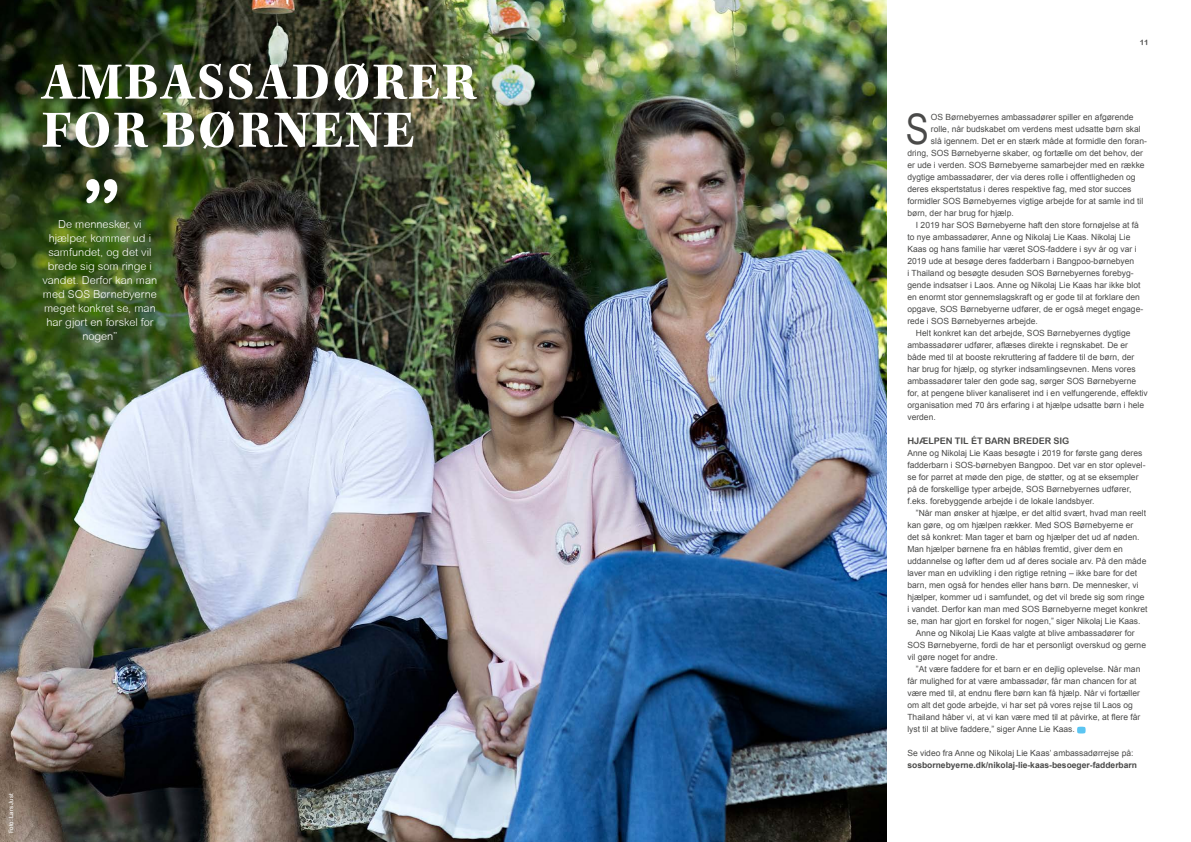
<style>
.page{position:relative;width:1191px;height:842px;background:#fff}
.page>*{position:absolute;margin:0;border:0;box-sizing:border-box;transform-origin:0 0}
.t1{font:82.5px "Arial Rounded MT Bold";color:#fff}
.t2{font:700 53.7px/48.1px "Kepler Std";letter-spacing:.035em;color:#fff}
.t3{font:42px "Arial Narrow";color:#4a4a49}
.t4{font:300 11px/14px "Arial Rounded MT";color:#fff;text-align:center}
.t5{font:9px "Arial Rounded MT Bold";color:#4a4a49}
.t6{font:8.5px/12px "Arial";color:#4a4a49}
.t7{font:700 8.5px "Arial";color:#4a4a49}
.t8{font:7.5px "Arial Rounded MT Bold";color:#4a4a49}
.t9{font:6px "Arial";color:#fff}
</style>
<div class="page">
<img style="left:0;top:0;width:886px;height:842px">
<svg style="left:1077px;top:727px;width:8px;height:6px"></svg>
<h2 class="t2" style="left:42px;top:60px;width:436px">AMBASSADØRER<br>FOR BØRNENE</h2>
<h1 class="t1" style="left:121px;top:221px;width:39px;rotate:-180deg">“</h1>
<p class="t4" style="left:43px;top:217px;width:116px">De mennesker, vi hjælper, kommer ud i samfundet, og det vil brede sig som ringe i vandet. Derfor kan man med SOS Børnebyerne meget konkret se, man har gjort en forskel for nogen”</p>
<p class="t9" style="left:7px;top:833px;width:41px;rotate:-90deg">Foto: Lars Just</p>
<p class="t8" style="left:1139px;top:38px;width:10px">11</p>
<h3 class="t3" style="left:906px;top:98px;width:24px">S</h3>
<p class="t6" style="left:931px;top:111px;width:204px">OS Børnebyernes ambassadører spiller en afgørende</p>
<p class="t6" style="left:931px;top:123px;width:211px">rolle, når budskabet om verdens mest udsatte børn skal</p>
<p class="t6" style="left:931px;top:135px;width:217px">slå igennem. Det er en stærk måde at formidle den foran-</p>
<p class="t6" style="left:907px;top:147px;width:237px">dring, SOS Børnebyerne skaber, og fortælle om det behov, der</p>
<p class="t6" style="left:907px;top:159px;width:239px">er ude i verden. SOS Børnebyerne samarbejder med en række</p>
<p class="t6" style="left:907px;top:171px;width:230px">dygtige ambassadører, der via deres rolle i offentligheden og</p>
<p class="t6" style="left:907px;top:183px;width:225px">deres ekspertstatus i deres respektive fag, med stor succes</p>
<p class="t6" style="left:907px;top:195px;width:237px">formidler SOS Børnebyernes vigtige arbejde for at samle ind til</p>
<p class="t6" style="left:907px;top:207px;width:108px">børn, der har brug for hjælp.</p>
<p class="t6" style="left:916px;top:219px;width:225px">I 2019 har SOS Børnebyerne haft den store fornøjelse at få</p>
<p class="t6" style="left:907px;top:231px;width:224px">to nye ambassadører, Anne og Nikolaj Lie Kaas. Nikolaj Lie</p>
<p class="t6" style="left:907px;top:243px;width:231px">Kaas og hans familie har været SOS-faddere i syv år og var i</p>
<p class="t6" style="left:907px;top:255px;width:228px">2019 ude at besøge deres fadderbarn i Bangpoo-børnebyen</p>
<p class="t6" style="left:907px;top:267px;width:228px">i Thailand og besøgte desuden SOS Børnebyernes forebyg-</p>
<p class="t6" style="left:907px;top:279px;width:234px">gende indsatser i Laos. Anne og Nikolaj Lie Kaas har ikke blot</p>
<p class="t6" style="left:907px;top:291px;width:234px">en enormt stor gennemslagskraft og er gode til at forklare den</p>
<p class="t6" style="left:907px;top:303px;width:237px">opgave, SOS Børnebyerne udfører, de er også meget engage-</p>
<p class="t6" style="left:907px;top:315px;width:132px">rede i SOS Børnebyernes arbejde.</p>
<p class="t6" style="left:916px;top:327px;width:216px">Helt konkret kan det arbejde, SOS Børnebyernes dygtige</p>
<p class="t6" style="left:907px;top:339px;width:222px">ambassadører udfører, aflæses direkte i regnskabet. De er</p>
<p class="t6" style="left:907px;top:351px;width:228px">både med til at booste rekruttering af faddere til de børn, der</p>
<p class="t6" style="left:907px;top:363px;width:230px">har brug for hjælp, og styrker indsamlingsevnen. Mens vores</p>
<p class="t6" style="left:907px;top:375px;width:230px">ambassadører taler den gode sag, sørger SOS Børnebyerne</p>
<p class="t6" style="left:907px;top:387px;width:242px">for, at pengene bliver kanaliseret ind i en velfungerende, effektiv</p>
<p class="t6" style="left:907px;top:399px;width:238px">organisation med 70 års erfaring i at hjælpe udsatte børn i hele</p>
<p class="t6" style="left:907px;top:411px;width:30px">verden.</p>
<p class="t5" style="left:907px;top:435px;width:163px">HJÆLPEN TIL ÉT BARN BREDER SIG</p>
<p class="t6" style="left:907px;top:447px;width:240px">Anne og Nikolaj Lie Kaas besøgte i 2019 for første gang deres fadderbarn i SOS-børnebyen Bangpoo. Det var en stor oplevel&shy;se for parret at møde den pige, de støtter, og at se eksempler på de forskellige typer arbejde, SOS Børnebyernes udfører, f.eks. forebyggende arbejde i de lokale landsbyer.</p>
<p class="t6" style="left:916px;top:507px;width:232px">”Når man ønsker at hjælpe, er det altid svært, hvad man reelt</p>
<p class="t6" style="left:907px;top:519px;width:227px">kan gøre, og om hjælpen rækker. Med SOS Børnebyerne er</p>
<p class="t6" style="left:907px;top:531px;width:233px">det så konkret: Man tager et barn og hjælper det ud af nøden.</p>
<p class="t6" style="left:907px;top:543px;width:217px">Man hjælper børnene fra en håbløs fremtid, giver dem en</p>
<p class="t6" style="left:907px;top:555px;width:240px">uddannelse og løfter dem ud af deres sociale arv. På den måde</p>
<p class="t6" style="left:907px;top:567px;width:231px">laver man en udvikling i den rigtige retning – ikke bare for det</p>
<p class="t6" style="left:907px;top:579px;width:233px">barn, men også for hendes eller hans børn. De mennesker, vi</p>
<p class="t6" style="left:907px;top:591px;width:239px">hjælper, kommer ud i samfundet, og det vil brede sig som ringe</p>
<p class="t6" style="left:907px;top:603px;width:241px">i vandet. Derfor kan man med SOS Børnebyerne meget konkret</p>
<p class="t6" style="left:907px;top:615px;width:234px">se, man har gjort en forskel for nogen,” siger Nikolaj Lie Kaas.</p>
<p class="t6" style="left:916px;top:627px;width:220px">Anne og Nikolaj Lie Kaas valgte at blive ambassadører for</p>
<p class="t6" style="left:907px;top:639px;width:240px">SOS Børnebyerne, fordi de har et personligt overskud og gerne</p>
<p class="t6" style="left:907px;top:651px;width:92px">vil gøre noget for andre.</p>
<p class="t6" style="left:916px;top:663px;width:226px">”At være faddere for et barn er en dejlig oplevelse. Når man</p>
<p class="t6" style="left:907px;top:675px;width:231px">får mulighed for at være ambassadør, får man chancen for at</p>
<p class="t6" style="left:907px;top:687px;width:234px">være med til, at endnu flere børn kan få hjælp. Når vi fortæller</p>
<p class="t6" style="left:907px;top:699px;width:227px">om alt det gode arbejde, vi har set på vores rejse til Laos og</p>
<p class="t6" style="left:907px;top:711px;width:234px">Thailand håber vi, at vi kan være med til at påvirke, at flere får</p>
<p class="t6" style="left:907px;top:723px;width:169px">lyst til at blive faddere,” siger Anne Lie Kaas.</p>
<p class="t6" style="left:907px;top:747px;width:227px">Se video fra Anne og Nikolaj Lie Kaas’ ambassadørrejse på:</p>
<p class="t7" style="left:907px;top:759px;width:231px">sosbornebyerne.dk/nikolaj-lie-kaas-besoeger-fadderbarn</p>
</div>
